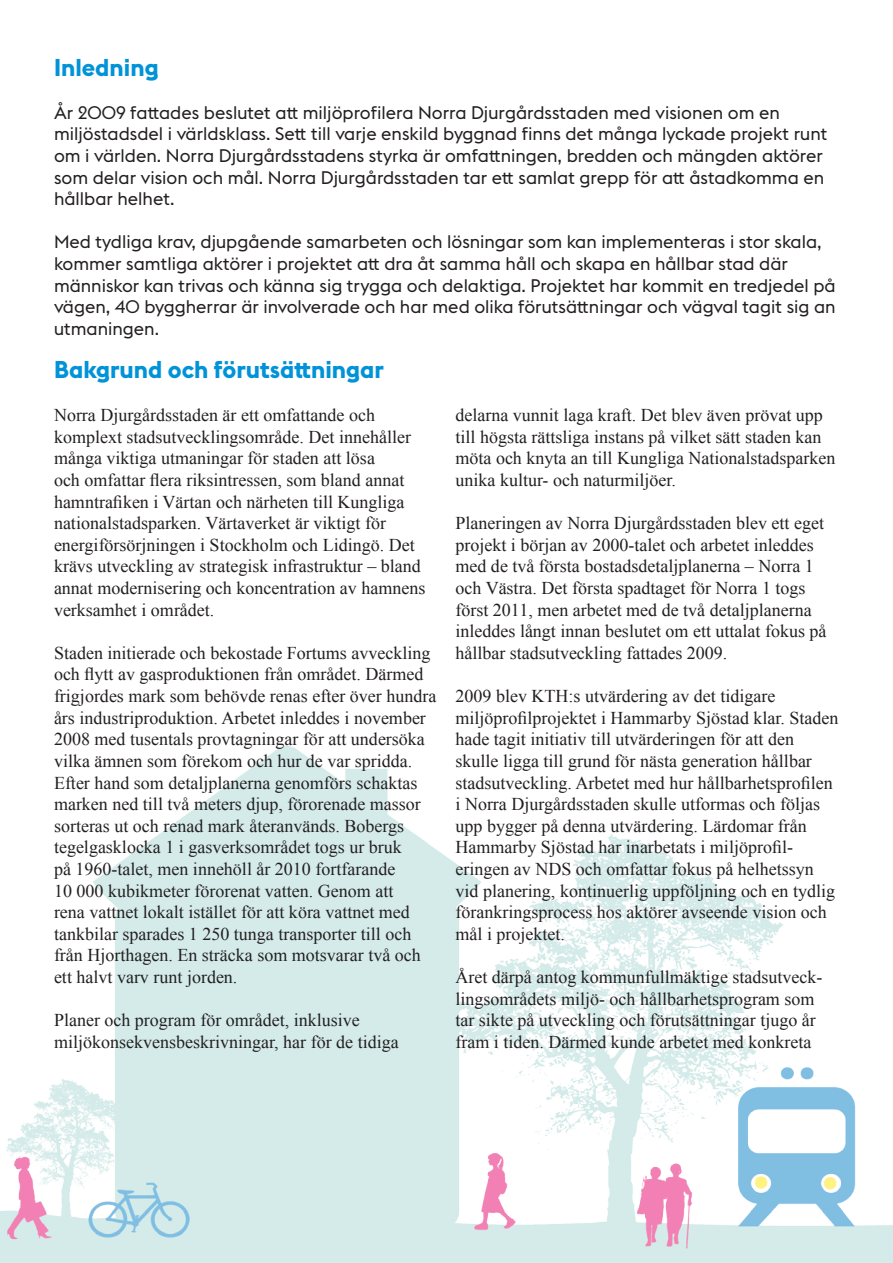
<style>
.page{position:relative;width:893px;height:1263px;background:#fff}
.page>*{position:absolute;margin:0;border:0;box-sizing:border-box;transform-origin:0 0}
.Mellanrubriker_1{font:700 24px "Stockholm Type";color:#0093d8}
.Brödtext{font:18px/21.6px "Times New Roman";color:#231f20}
.t1{font:18px/21.6px "Stockholm Type";color:#231f20}
</style>
<div class="page">
<img style="left:0;top:747px;width:893px;height:516px">
<p class="Mellanrubriker_1" style="left:54px;top:50px;width:106px">Inledning</p>
<p class="t1" style="left:54px;top:101px;width:775px">År 2009 fattades beslutet att miljöprofilera Norra Djurgårdsstaden med visionen om en miljöstadsdel i världsklass. Sett till varje enskild byggnad finns det många lyckade projekt runt om i världen. Norra Djurgårdsstadens styrka är omfattningen, bredden och mängden aktörer som delar vision och mål. Norra Djurgårdsstaden tar ett samlat grepp för att åstadkomma en hållbar helhet.</p>
<p class="t1" style="left:54px;top:230px;width:783px">Med tydliga krav, djupgående samarbeten och lösningar som kan implementeras i stor skala, kommer samtliga aktörer i projektet att dra åt samma håll och skapa en hållbar stad där människor kan trivas och känna sig trygga och delaktiga. Projektet har kommit en tredjedel på vägen, 40 byggherrar är involverade och har med olika förutsättningar och vägval tagit sig an utmaningen.</p>
<p class="Mellanrubriker_1" style="left:54px;top:352px;width:331px">Bakgrund och förutsättningar</p>
<p class="Brödtext" style="left:54px;top:404px;width:373px">Norra Djurgårdsstaden är ett omfattande och komplext stadsutvecklingsområde. Det innehåller många viktiga utmaningar för staden att lösa<br>och omfattar flera riksintressen, som bland annat hamntrafiken i Värtan och närheten till Kungliga nationalstadsparken. Värtaverket är viktigt för energiförsörjningen i Stockholm och Lidingö. Det krävs utveckling av strategisk infrastruktur – bland annat modernisering och koncentration av hamnens verksamhet i området.</p>
<p class="Brödtext" style="left:54px;top:642px;width:384px">Staden initierade och bekostade Fortums avveckling och flytt av gasproduktionen från området. Därmed frigjordes mark som behövde renas efter över hundra års industriproduktion. Arbetet inleddes i november 2008 med tusentals provtagningar för att undersöka vilka ämnen som förekom och hur de var spridda.<br>Efter hand som detaljplanerna genomförs schaktas marken ned till två meters djup, förorenade massor sorteras ut och renad mark återanvänds. Bobergs tegelgasklocka 1 i gasverksområdet togs ur bruk<br>på 1960-talet, men innehöll år 2010 fortfarande<br>10 000 kubikmeter förorenat vatten. Genom att<br>rena vattnet lokalt istället för att köra vattnet med tankbilar sparades 1 250 tunga transporter till och från Hjorthagen. En sträcka som motsvarar två och ett halvt varv runt jorden.</p>
<p class="Brödtext" style="left:54px;top:1009px;width:346px">Planer och program för området, inklusive miljökonsekvensbeskrivningar, har för de tidiga</p>
<p class="Brödtext" style="left:455px;top:404px;width:381px">delarna vunnit laga kraft. Det blev även prövat upp till högsta rättsliga instans på vilket sätt staden kan möta och knyta an till Kungliga Nationalstadsparken unika kultur- och naturmiljöer.</p>
<p class="Brödtext" style="left:455px;top:512px;width:372px">Planeringen av Norra Djurgårdsstaden blev ett eget projekt i början av 2000-talet och arbetet inleddes med de två första bostadsdetaljplanerna – Norra 1 och Västra. Det första spadtaget för Norra 1 togs först 2011, men arbetet med de två detaljplanerna inleddes långt innan beslutet om ett uttalat fokus på hållbar stadsutveckling fattades 2009.</p>
<p class="Brödtext" style="left:455px;top:685px;width:384px">2009 blev KTH:s utvärdering av det tidigare miljöprofilprojektet i Hammarby Sjöstad klar. Staden hade tagit initiativ till utvärderingen för att den skulle ligga till grund för nästa generation hållbar stadsutveckling. Arbetet med hur hållbarhetsprofilen i Norra Djurgårdsstaden skulle utformas och följas</p>
<p class="Brödtext" style="left:455px;top:815px;width:353px">upp bygger på denna utvärdering. Lärdomar från</p>
<p class="Brödtext" style="left:455px;top:836px;width:381px">Hammarby Sjöstad har inarbetats i miljöprofil&shy;eringen av NDS och omfattar fokus på helhetssyn vid planering, kontinuerlig uppföljning och en tydlig förankringsprocess hos aktörer avseende vision och mål i projektet.</p>
<p class="Brödtext" style="left:455px;top:966px;width:368px">Året därpå antog kommunfullmäktige stadsutveck&shy;lingsområdets miljö- och hållbarhetsprogram som tar sikte på utveckling och förutsättningar tjugo år fram i tiden. Därmed kunde arbetet med konkreta</p>
</div>
